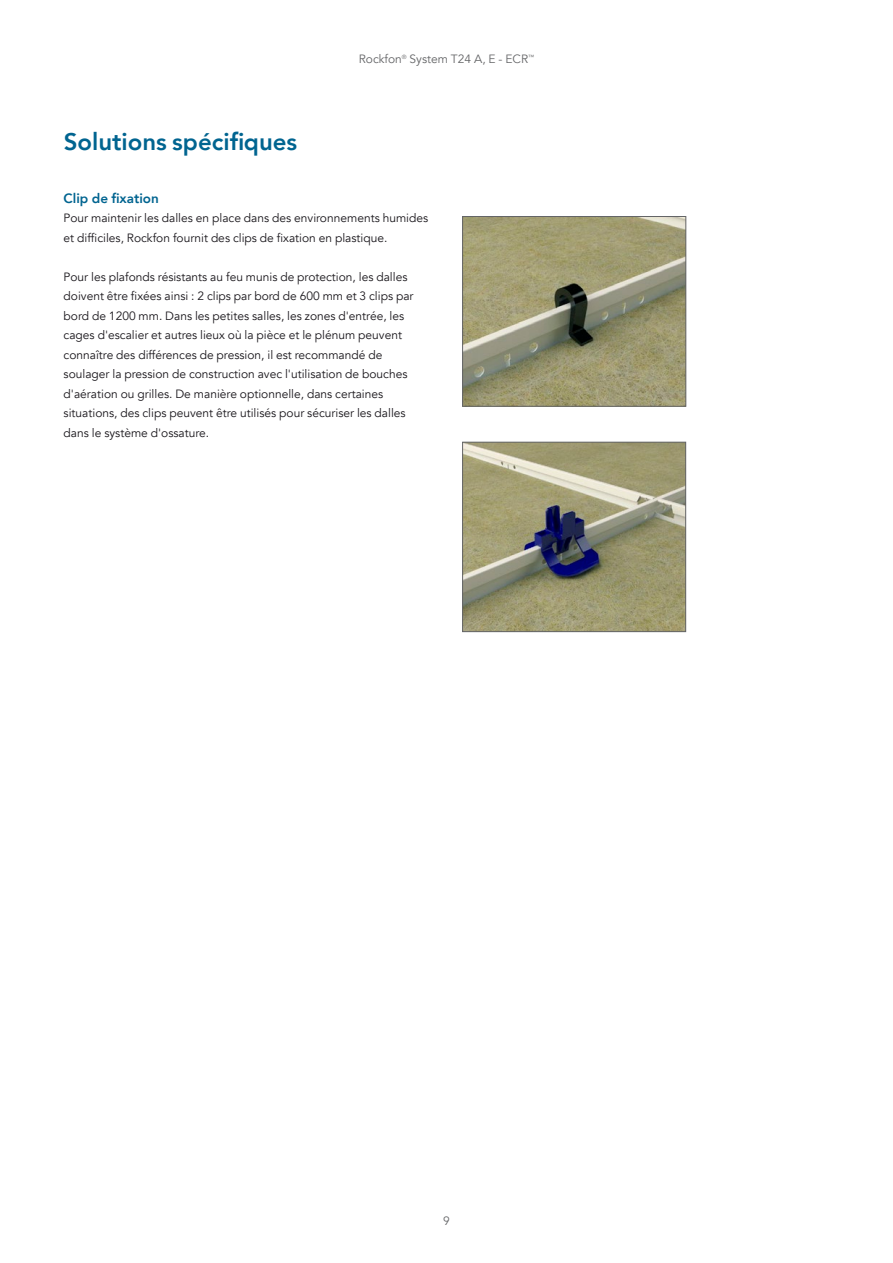
<style>
.page{position:relative;width:893px;height:1263px;background:#fff}
.page>*{position:absolute;margin:0;border:0;box-sizing:border-box;transform-origin:0 0}
.t1{font:800 24px "Avenir";color:#006490}
.t2{font:800 13.5px "Avenir";color:#006490}
.t3{font:12px/19.5px "Avenir";color:#1a171c}
.t4{font:12px "Avenir";color:#646567}
</style>
<div class="page">
<img style="left:464px;top:218px;width:220px;height:186px">
<div style="left:462px;top:216px;width:224px;height:190px;border:1px solid #646567"></div>
<img style="left:464px;top:444px;width:220px;height:186px">
<div style="left:462px;top:442px;width:224px;height:190px;border:1px solid #646567"></div>
<p class="t4" style="left:359px;top:52px;width:177px">Rockfon<sup>®</sup> System T24 A, E - ECR<sup>™</sup></p>
<h1 class="t1" style="left:64px;top:123px;width:235px">Solutions spécifiques</h1>
<p class="t2" style="left:64px;top:188px;width:97px">Clip de fixation</p>
<p class="t3" style="left:64px;top:209px;width:366px">Pour maintenir les dalles en place dans des environnements humides et difficiles, Rockfon fournit des clips de fixation en plastique.</p>
<p class="t3" style="left:64px;top:267px;width:351px">Pour les plafonds résistants au feu munis de protection, les dalles doivent être fixées ainsi : 2 clips par bord de 600 mm et 3 clips par bord de 1200 mm. Dans les petites salles, les zones d'entrée, les cages d'escalier et autres lieux où la pièce et le plénum peuvent connaître des différences de pression, il est recommandé de soulager la pression de construction avec l'utilisation de bouches d'aération ou grilles. De manière optionnelle, dans certaines situations, des clips peuvent être utilisés pour sécuriser les dalles dans le système d'ossature.</p>
<p class="t4" style="left:443px;top:1213px;width:8px">9</p>
</div>
